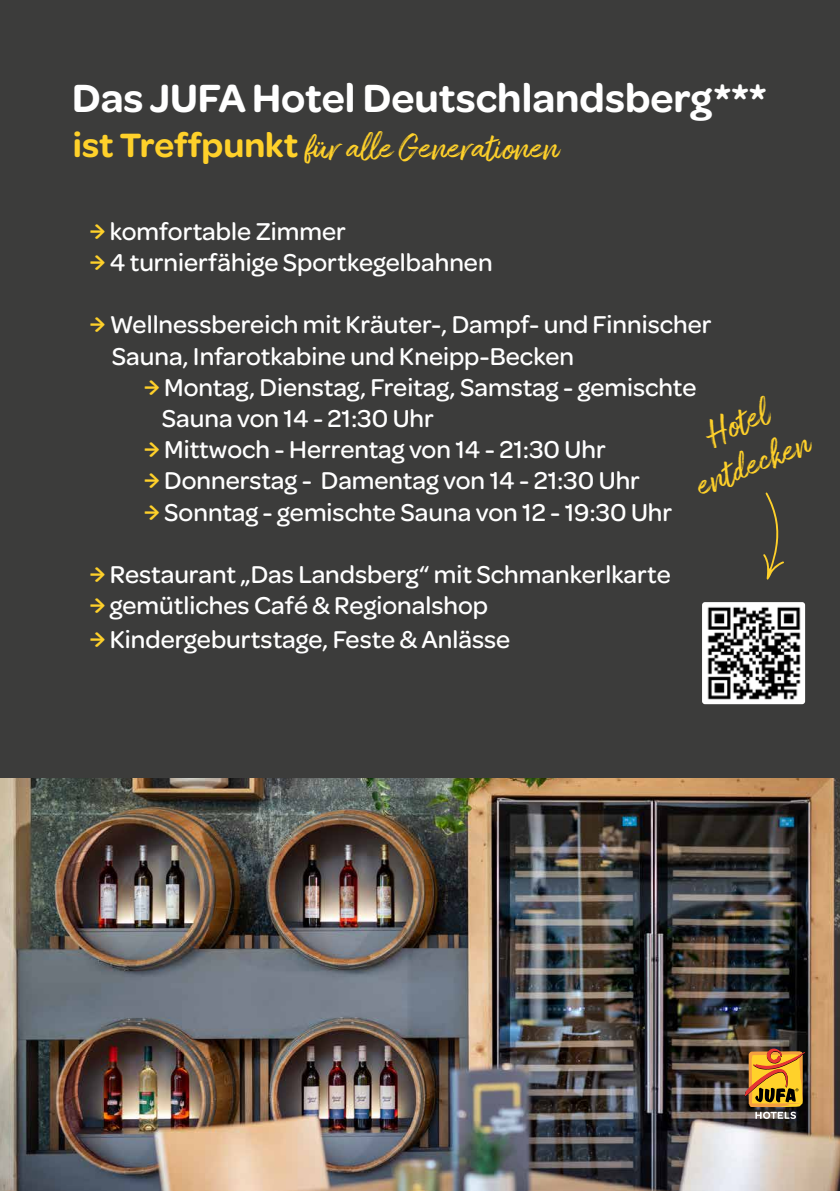
<style>
.page{position:relative;width:840px;height:1191px;background:#fff}
.page>*{position:absolute;margin:0;border:0;box-sizing:border-box;transform-origin:0 0}
.t1{font:600 42px "Omnes";color:#fff}
.t2{font:36px/43.2px "Amithen";color:#ffd12a;text-align:center}
.t3{font:500 26px/31.2px "Omnes";color:#fff}
.s1{font-family:"Omnes";font-weight:600}
.s2{color:#ffd12a}
</style>
<div class="page">
<img style="left:0;top:777px;width:839px;height:414px">
<div style="left:0;top:0;width:839px;height:777px;background:#3c3c3b"></div>
<img style="left:743px;top:1048px;width:61px;height:71px">
<img style="left:702px;top:602px;width:102px;height:102px">
<svg style="left:763px;top:492px;width:20px;height:88px"></svg>
<h1 class="t1" style="left:72px;top:69px;width:695px">Das JUFA Hotel Deutschlandsberg***</h1>
<h2 class="t2" style="left:73px;top:128px;width:487px"><span class="s1">ist Treffpunkt</span> für alle Generationen</h2>
<p class="t3" style="left:90px;top:214px;width:257px"><span class="s2">•</span> komfortable Zimmer</p>
<p class="t3" style="left:90px;top:245px;width:404px"><span class="s2">•</span> 4 turnierfähige Sportkegelbahnen</p>
<p class="t3" style="left:112px;top:308px;width:600px;text-indent:-22px"><span class="s2">•</span> Wellnessbereich mit Kräuter-, Dampf- und Finnischer<br>Sauna, Infarotkabine und Kneipp-Becken</p>
<p class="t3" style="left:162px;top:370px;width:536px;text-indent:-18px"><span class="s2">•</span> Montag, Dienstag, Freitag, Samstag - gemischte<br>Sauna von 14 - 21:30 Uhr</p>
<p class="t3" style="left:144px;top:432px;width:463px"><span class="s2">•</span> Mittwoch - Herrentag von 14 - 21:30 Uhr</p>
<p class="t3" style="left:144px;top:464px;width:497px"><span class="s2">•</span> Donnerstag - Damentag von 14 - 21:30 Uhr</p>
<p class="t3" style="left:144px;top:495px;width:529px"><span class="s2">•</span> Sonntag - gemischte Sauna von 12 - 19:30 Uhr</p>
<p class="t3" style="left:90px;top:557px;width:582px"><span class="s2">•</span> Restaurant „Das Landsberg“ mit Schmankerlkarte</p>
<p class="t3" style="left:90px;top:588px;width:399px"><span class="s2">•</span> gemütliches Café &amp; Regionalshop</p>
<p class="t3" style="left:90px;top:622px;width:422px"><span class="s2">•</span> Kindergeburtstage, Feste &amp; Anlässe</p>
<h2 class="t2" style="left:673px;top:428px;width:122px;rotate:-22deg">Hotel entdecken</h2>
</div>
